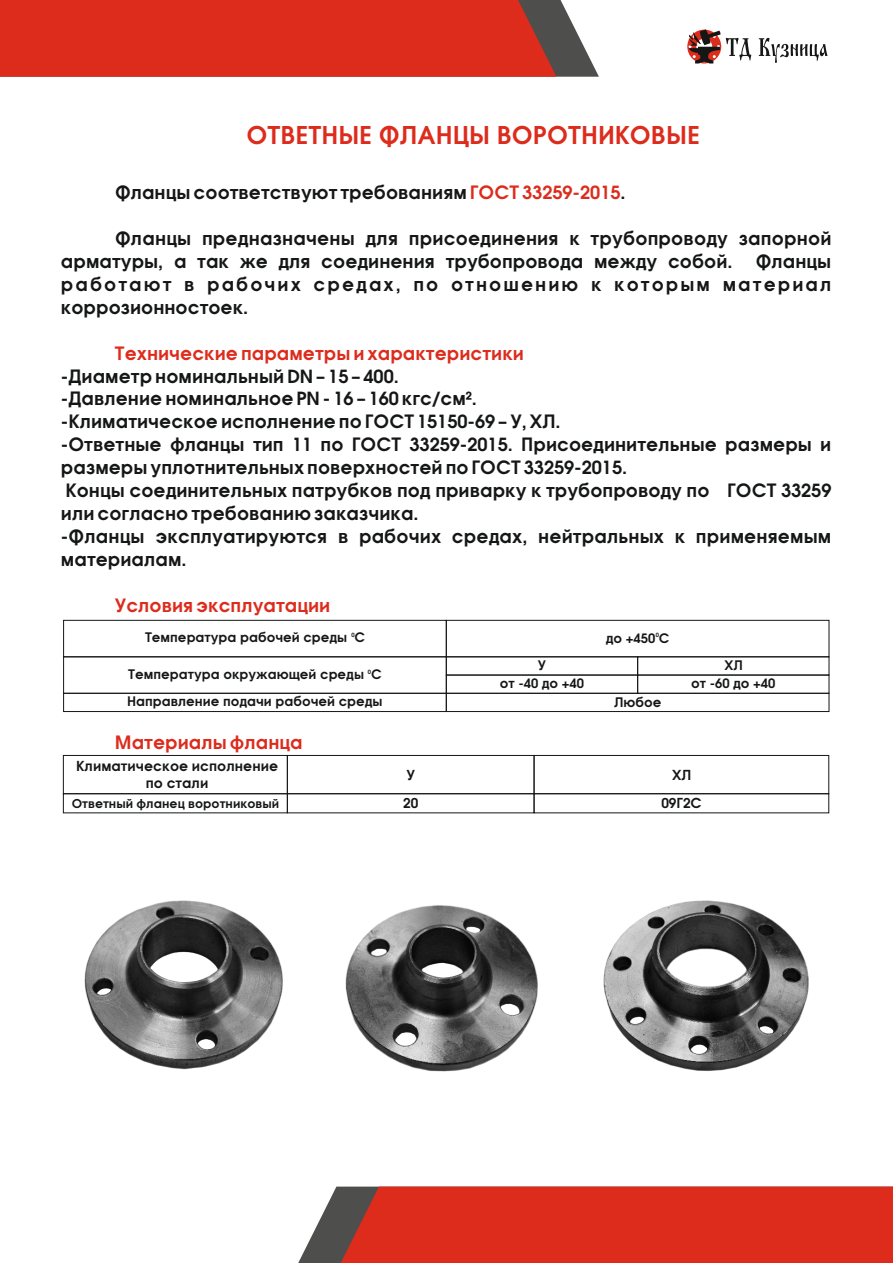
<style>
.page{position:relative;width:893px;height:1263px;background:#fff}
.page>*{position:absolute;margin:0;border:0;box-sizing:border-box;transform-origin:0 0}
.t1{font:600 24px "Avant Garde";color:#dd2b1c}
.t2{font:600 18px/23px "Avant Garde";color:#151616}
.t3{font:600 18px "Avant Garde";color:#dd2b1c}
.t4{font:600 13.5px/17.1px "Avant Garde";color:#151616;text-align:center}
.t5{font:600 12.9px "Avant Garde";color:#151616}
.t6{font:600 12px "Avant Garde";color:#151616}
.t7{font:600 5.7px "Avant Garde";color:#151616}
.s1{color:#dd2b1c}
</style>
<div class="page">
<svg style="left:556px;top:0;width:43px;height:77px;fill:#4e4e4d"></svg>
<svg style="left:298px;top:1187px;width:38px;height:76px"></svg>
<div style="left:0;top:0;width:556px;height:77px;background:#dd2b1c"></div>
<div style="left:336px;top:1186px;width:557px;height:77px;background:#dd2b1c"></div>
<svg style="left:687px;top:29px;width:140px;height:35px"></svg>
<div style="left:63px;top:620px;width:384px;height:37px;border:1px solid #151616"></div>
<div style="left:63px;top:693px;width:384px;height:19px;border:1px solid #151616"></div>
<div style="left:63px;top:656px;width:384px;height:38px;border:1px solid #151616"></div>
<div style="left:446px;top:620px;width:383px;height:37px;border:1px solid #151616"></div>
<div style="left:446px;top:693px;width:383px;height:19px;border:1px solid #151616"></div>
<div style="left:446px;top:656px;width:192px;height:19px;border:1px solid #151616"></div>
<div style="left:446px;top:675px;width:192px;height:19px;border:1px solid #151616"></div>
<div style="left:637px;top:656px;width:192px;height:19px;border:1px solid #151616"></div>
<div style="left:637px;top:675px;width:192px;height:19px;border:1px solid #151616"></div>
<div style="left:63px;top:755px;width:225px;height:39px;border:1px solid #151616"></div>
<div style="left:63px;top:793px;width:225px;height:20px;border:1px solid #151616"></div>
<div style="left:287px;top:755px;width:247px;height:39px;border:1px solid #151616"></div>
<div style="left:287px;top:793px;width:247px;height:20px;border:1px solid #151616"></div>
<div style="left:534px;top:755px;width:295px;height:39px;border:1px solid #151616"></div>
<div style="left:534px;top:793px;width:295px;height:20px;border:1px solid #151616"></div>
<img style="left:604px;top:901px;width:205px;height:170px">
<img style="left:84px;top:901px;width:199px;height:169px">
<img style="left:346px;top:905px;width:192px;height:166px">
<h1 class="t1" style="left:247px;top:126px;width:455px">ОТВЕТНЫЕ ФЛАНЦЫ ВОРОТНИКОВЫЕ</h1>
<p class="t2" style="left:115px;top:183px;width:512px">Фланцы соответствуют требованиям <span class="s1">ГОСТ 33259-2015</span>.</p>
<p class="t2" style="left:61px;top:229px;width:772px;text-indent:54px">Фланцы предназначены для присоединения к трубопроводу запорной арматуры, а так же для соединения трубопровода между собой.</p>
<p class="t2" style="left:61px;top:252px;width:772px;text-align:justify;text-indent:695px">Фланцы работают в рабочих средах, по отношению к которым материал коррозионностоек.</p>
<p class="t3" style="left:115px;top:346px;width:411px">Технические параметры и характеристики</p>
<p class="t2" style="left:61px;top:366px;width:772px">-Диаметр номинальный DN – 15 – 400.<br>-Давление номинальное PN - 16 – 160 кгс/см².<br>-Климатическое исполнение по ГОСТ 15150-69 – У, ХЛ.<br>-Ответные фланцы тип 11 по ГОСТ 33259-2015. Присоединительные размеры и размеры уплотнительных поверхностей по ГОСТ 33259-2015.<br>Концы соединительных патрубков под приварку к трубопроводу по ГОСТ 33259 или согласно требованию заказчика.<br>-Фланцы эксплуатируются в рабочих средах, нейтральных к применяемым материалам.</p>
<p class="t3" style="left:115px;top:598px;width:217px">Условия эксплуатации</p>
<p class="t5" style="left:145px;top:633px;width:222px">Температура рабочей среды С</p>
<p class="t5" style="left:606px;top:633px;width:65px">до +450 С</p>
<p class="t7" style="left:352px;top:633px;width:5px">0</p>
<p class="t7" style="left:656px;top:633px;width:5px">0</p>
<p class="t7" style="left:368px;top:670px;width:5px">0</p>
<p class="t5" style="left:538px;top:660px;width:10px">У</p>
<p class="t5" style="left:725px;top:660px;width:20px">ХЛ</p>
<p class="t5" style="left:500px;top:679px;width:86px">от -40 до +40</p>
<p class="t5" style="left:691px;top:678px;width:86px">от -60 до +40</p>
<p class="t5" style="left:128px;top:669px;width:255px">Температура окружающей среды С</p>
<p class="t5" style="left:127px;top:697px;width:257px">Направление подачи рабочей среды</p>
<p class="t3" style="left:115px;top:735px;width:189px">Материалы фланца</p>
<p class="t5" style="left:614px;top:697px;width:49px">Любое</p>
<p class="t4" style="left:76px;top:759px;width:204px">Климатическое исполнение по стали</p>
<p class="t4" style="left:406px;top:767px;width:10px">У</p>
<p class="t4" style="left:672px;top:767px;width:21px">ХЛ</p>
<p class="t6" style="left:72px;top:799px;width:209px">Ответный фланец воротниковый</p>
<p class="t4" style="left:403px;top:796px;width:17px">20</p>
<p class="t4" style="left:661px;top:796px;width:42px">09Г2С</p>
</div>
